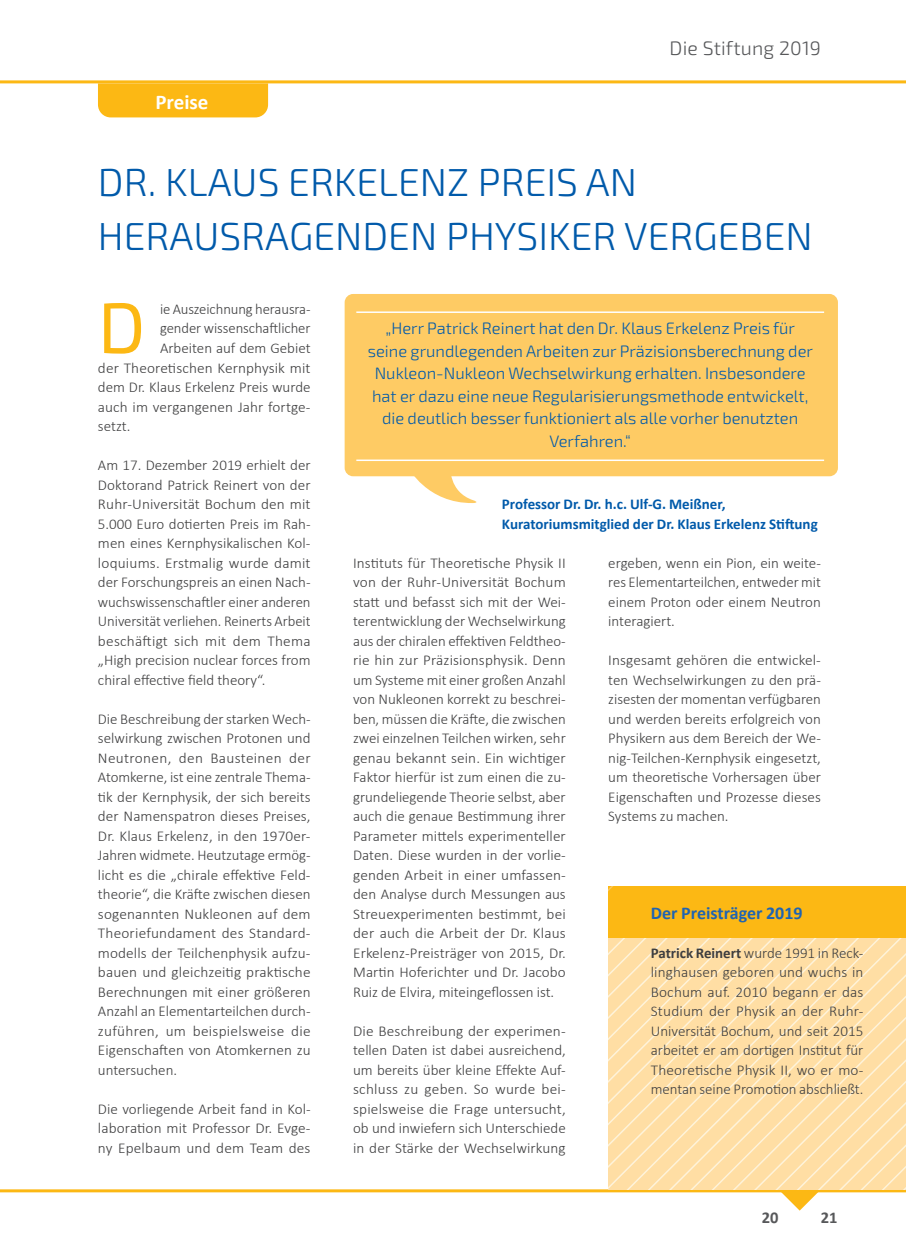
<style>
.page{position:relative;width:906px;height:1260px;background:#fff}
.page>*{position:absolute;margin:0;border:0;box-sizing:border-box;transform-origin:0 0}
.t1{font:71.55px "Exo 2";color:#fcb814}
.t2{font:300 39px/54px "Exo 2";color:#015aaa}
.t3{font:700 21px "Calibri";color:#fff}
.t4{font:300 19.5px "Exo 2";letter-spacing:.01em;color:#57585a}
.t5{font:700 18px "Calibri";color:#2064b1}
.t6{font:300 16.5px/22.5px "Exo 2";color:#015aaa;text-align:center}
.t7{font:700 16.5px "Calibri";color:#57585a}
.t8{font:300 15px/19.5px "Calibri";color:#3e3e3f;text-align:justify}
.t9{font:700 15px/19.5px "Calibri";color:#015aaa}
.s1{font-weight:700}
</style>
<div class="page">
<svg style="left:0;top:1189px;width:801px;height:22px"></svg>
<hr style="left:0;top:80px;width:906px;height:3px;background:#fcb814">
<div style="left:98px;top:83px;width:170px;height:34px;background:#fcb814"></div>
<div style="left:345px;top:294px;width:493px;height:182px;background:#fecb64;border-radius:9px"></div>
<svg style="left:406px;top:476px;width:72px;height:27px"></svg>
<hr style="left:356px;top:311px;width:468px;height:2px;background:#fff">
<hr style="left:356px;top:459px;width:468px;height:2px;background:#fff">
<svg style="left:608px;top:886px;width:298px;height:324px;background:#feda94"></svg>
<h3 class="t3" style="left:155px;top:89px;width:55px">Preise</h3>
<h3 class="t4" style="left:669px;top:36px;width:153px">Die Stiftung 2019</h3>
<h2 class="t2" style="left:98px;top:156px;width:716px">DR. KLAUS ERKELENZ PREIS AN<br>HERAUSRAGENDEN PHYSIKER VERGEBEN</h2>
<h1 class="t1" style="left:98px;top:286px;width:49px">D</h1>
<p class="t8" style="left:160px;top:298px;width:152px">ie Auszeichnung herausra-</p>
<p class="t8" style="left:160px;top:318px;width:152px">gender wissenschaftlicher</p>
<p class="t8" style="left:160px;top:337px;width:152px">Arbeiten auf dem Gebiet</p>
<p class="t8" style="left:98px;top:357px;width:214px">der Theoretischen Kernphysik mit</p>
<p class="t8" style="left:98px;top:376px;width:214px">dem Dr. Klaus Erkelenz Preis wurde</p>
<p class="t8" style="left:98px;top:396px;width:214px">auch im vergangenen Jahr fortge-</p>
<p class="t8" style="left:98px;top:415px;width:34px">setzt.</p>
<p class="t8" style="left:98px;top:454px;width:214px">Am 17. Dezember 2019 erhielt der Doktorand Patrick Reinert von der Ruhr-Universität Bochum den mit 5.000 Euro dotierten Preis im Rah&shy;men eines Kernphysikalischen Kol&shy;loquiums. Erstmalig wurde damit der Forschungspreis an einen Nach&shy;wuchswissenschaftler einer anderen Universität verliehen. Reinerts Arbeit beschäftigt sich mit dem Thema „High precision nuclear forces from chiral effective field theory“.</p>
<p class="t8" style="left:98px;top:708px;width:214px">Die Beschreibung der starken Wech&shy;selwirkung zwischen Protonen und Neutronen, den Bausteinen der Atomkerne, ist eine zentrale Thema&shy;tik der Kernphysik, der sich bereits der Namenspatron dieses Preises, Dr. Klaus Erkelenz, in den 1970er-Jahren widmete. Heutzutage ermög&shy;licht es die „chirale effektive Feld&shy;theorie“, die Kräfte zwischen diesen sogenannten Nukleonen auf dem Theoriefundament des Standard&shy;modells der Teilchenphysik aufzu&shy;bauen und gleichzeitig praktische Berechnungen mit einer größeren Anzahl an Elementarteilchen durch&shy;zuführen, um beispielsweise die Eigenschaften von Atomkernen zu untersuchen.</p>
<p class="t8" style="left:98px;top:1098px;width:214px">Die vorliegende Arbeit fand in Kol&shy;laboration mit Professor Dr. Evge&shy;ny Epelbaum und dem Team des</p>
<p class="t6" style="left:368px;top:317px;width:447px">„Herr Patrick Reinert hat den Dr. Klaus Erkelenz Preis für seine grundlegenden Arbeiten zur Präzisionsberechnung der Nukleon-Nukleon Wechselwirkung erhalten. Insbesondere hat er dazu eine neue Regularisierungsmethode entwickelt, die deutlich besser funktioniert als alle vorher benutzten Verfahren.“</p>
<p class="t9" style="left:502px;top:493px;width:317px">Professor Dr. Dr. h.c. Ulf-G. Meißner,<br>Kuratoriumsmitglied der Dr. Klaus Erkelenz Stiftung</p>
<p class="t8" style="left:353px;top:552px;width:214px">Instituts für Theoretische Physik II von der Ruhr-Universität Bochum statt und befasst sich mit der Wei&shy;terentwicklung der Wechselwirkung aus der chiralen effektiven Feldtheo&shy;rie hin zur Präzisionsphysik. Denn um Systeme mit einer großen Anzahl von Nukleonen korrekt zu beschrei&shy;ben, müssen die Kräfte, die zwischen zwei einzelnen Teilchen wirken, sehr genau bekannt sein. Ein wichtiger Faktor hierfür ist zum einen die zu&shy;grundeliegende Theorie selbst, aber auch die genaue Bestimmung ihrer Parameter mittels experimenteller Daten. Diese wurden in der vorlie&shy;genden Arbeit in einer umfassen&shy;den Analyse durch Messungen aus Streuexperimenten bestimmt, bei der auch die Arbeit der Dr. Klaus Erkelenz-Preisträger von 2015, Dr.<br>Martin Hoferichter und Dr. Jacobo Ruiz de Elvira, miteingeflossen ist.</p>
<p class="t8" style="left:353px;top:1020px;width:214px">Die Beschreibung der experimen&shy;tellen Daten ist dabei ausreichend, um bereits über kleine Effekte Auf&shy;schluss zu geben. So wurde bei&shy;spielsweise die Frage untersucht, ob und inwiefern sich Unterschiede in der Stärke der Wechselwirkung</p>
<p class="t8" style="left:608px;top:552px;width:214px">ergeben, wenn ein Pion, ein weite&shy;res Elementarteilchen, entweder mit einem Proton oder einem Neutron interagiert.</p>
<p class="t8" style="left:608px;top:649px;width:214px">Insgesamt gehören die entwickel&shy;ten Wechselwirkungen zu den prä&shy;zisesten der momentan verfügbaren und werden bereits erfolgreich von Physikern aus dem Bereich der We&shy;nig-Teilchen-Kernphysik eingesetzt, um theoretische Vorhersagen über Eigenschaften und Prozesse dieses Systems zu machen.</p>
<p class="t5" style="left:651px;top:901px;width:153px">Der Preisträger 2019</p>
<p class="t8" style="left:651px;top:942px;width:214px"><span class="s1">Patrick Reinert</span> wurde 1991 in Reck&shy;linghausen geboren und wuchs in Bochum auf. 2010 begann er das Studium der Physik an der Ruhr-Universität Bochum, und seit 2015 arbeitet er am dortigen Institut für Theoretische Physik II, wo er mo&shy;mentan seine Promotion abschließt.</p>
<p class="t7" style="left:762px;top:1207px;width:18px">20</p>
<p class="t7" style="left:821px;top:1207px;width:18px">21</p>
</div>
